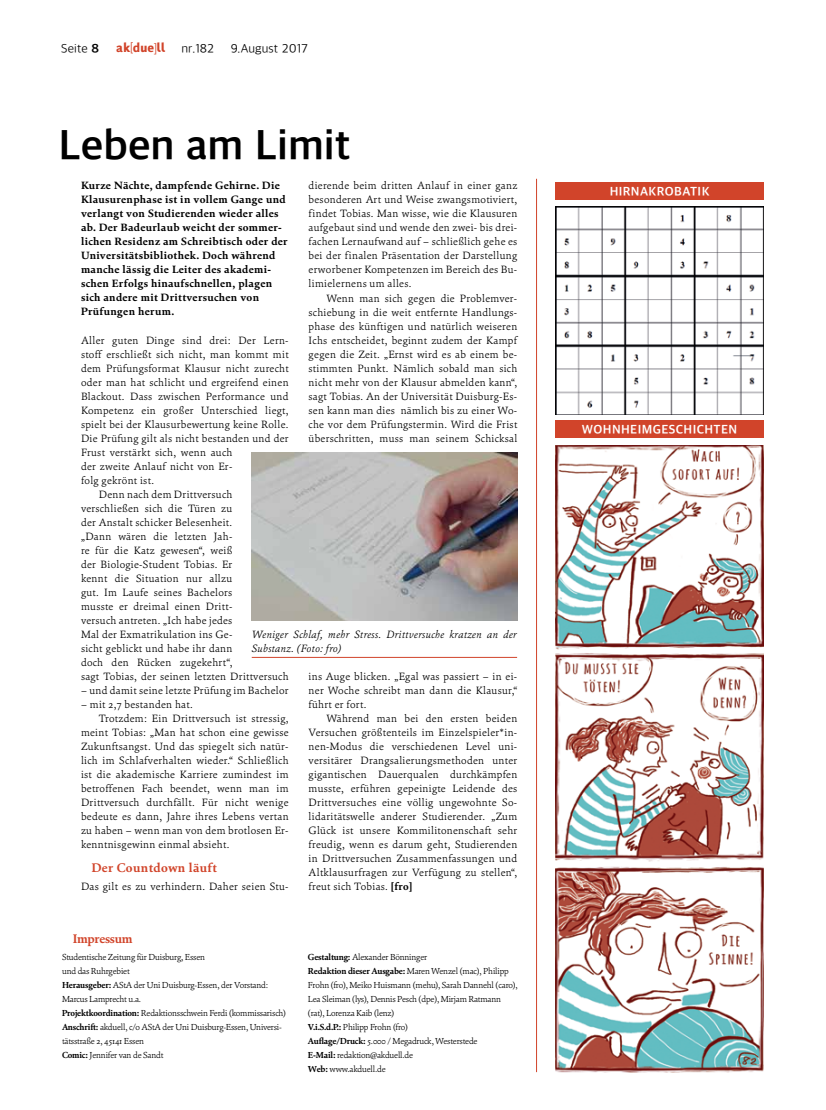
<style>
.page{position:relative;width:826px;height:1110px;background:#fff}
.page>*{position:absolute;margin:0;border:0;box-sizing:border-box;transform-origin:0 0}
.t1{font:700 42.5px "Akduell Apple SD Gothic Neo";color:#000}
.t2{font:700 12.5px "Akduell Apple SD Gothic Neo";letter-spacing:.03em;color:#fff}
.t3{font:300 12.5px "Akduell Apple SD Gothic Neo";letter-spacing:.01em;color:#000}
.t4{font:700 12.5px "Cala";letter-spacing:.02em;color:#d1442a}
.t5{font:12.5px "Akduell 03";letter-spacing:.02em;color:#d1442a}
.t6{font:700 12.5px "Cala";letter-spacing:-.02em;color:#d1442a}
.t7{font:300 10.62px/14px "Cala";letter-spacing:.03em;color:#000;text-align:justify}
.t8{font:700 10.62px/14px "Cala";letter-spacing:.03em;color:#000}
.t9{font:italic 300 10.62px/14px "Cala";letter-spacing:.025em;color:#000}
.t10{font:300 8.75px/14px "Cala";letter-spacing:-.02em;color:#000}
.s1{font-weight:700}
</style>
<div class="page">
<hr style="left:536px;top:179px;width:1px;height:892px;background:#d1442a">
<img style="left:252px;top:452px;width:265px;height:168px">
<hr style="left:252px;top:657px;width:265px;height:1px;background:#d1442a">
<img style="left:555px;top:207px;width:209px;height:207px">
<div style="left:555px;top:182px;width:209px;height:18px;background:#d1442a"></div>
<div style="left:555px;top:420px;width:209px;height:18px;background:#d1442a"></div>
<img style="left:555px;top:445px;width:209px;height:626px">
<p class="t3" style="left:61px;top:40px;width:39px">Seite <span class="s1">8</span></p>
<p class="t5" style="left:116px;top:42px;width:51px">ak[due]ll</p>
<p class="t3" style="left:181px;top:40px;width:34px">nr.182</p>
<p class="t3" style="left:231px;top:40px;width:79px">9.August 2017</p>
<h1 class="t1" style="left:58px;top:116px;width:294px">Leben am Limit</h1>
<p class="t7" style="left:308px;top:179px;width:210px">dierende beim dritten Anlauf in einer ganz besonderen Art und Weise zwangsmotiviert, findet Tobias. Man wisse, wie die Klausuren aufgebaut sind und wende den zwei- bis drei&shy;fachen Lernaufwand auf – schließlich gehe es bei der finalen Präsentation der Darstellung erworbener Kompetenzen im Bereich des Bu&shy;limielernens um alles.</p>
<p class="t7" style="left:308px;top:291px;width:210px;text-indent:18px">Wenn man sich gegen die Problemver&shy;schiebung in die weit entfernte Handlungs&shy;phase des künftigen und natürlich weiseren Ichs entscheidet, beginnt zudem der Kampf gegen die Zeit. „Ernst wird es ab einem be&shy;stimmten Punkt. Nämlich sobald man sich nicht mehr von der Klausur abmelden kann“, sagt Tobias. An der Universität Duisburg-Es&shy;sen kann man dies nämlich bis zu einer Wo&shy;che vor dem Prüfungstermin. Wird die Frist überschritten, muss man seinem Schicksal</p>
<p class="t8" style="left:81px;top:179px;width:208px">Kurze Nächte, dampfende Gehirne. Die Klausurenphase ist in vollem Gange und verlangt von Studierenden wieder alles ab. Der Badeurlaub weicht der sommer&shy;lichen Residenz am Schreibtisch oder der Universitätsbibliothek. Doch während manche lässig die Leiter des akademi&shy;schen Erfolgs hinaufschnellen, plagen sich andere mit Drittversuchen von Prüfungen herum.</p>
<p class="t7" style="left:81px;top:333px;width:209px">Aller guten Dinge sind drei: Der Lern-</p>
<p class="t7" style="left:81px;top:347px;width:209px">stoff erschließt sich nicht, man kommt mit</p>
<p class="t7" style="left:81px;top:361px;width:209px">dem Prüfungsformat Klausur nicht zurecht</p>
<p class="t7" style="left:81px;top:375px;width:209px">oder man hat schlicht und ergreifend einen</p>
<p class="t7" style="left:81px;top:389px;width:209px">Blackout. Dass zwischen Performance und</p>
<p class="t7" style="left:81px;top:403px;width:209px">Kompetenz ein großer Unterschied liegt,</p>
<p class="t7" style="left:81px;top:417px;width:209px">spielt bei der Klausurbewertung keine Rolle.</p>
<p class="t7" style="left:81px;top:431px;width:209px">Die Prüfung gilt als nicht bestanden und der</p>
<p class="t7" style="left:81px;top:445px;width:153px">Frust verstärkt sich, wenn auch</p>
<p class="t7" style="left:81px;top:459px;width:153px">der zweite Anlauf nicht von Er-</p>
<p class="t7" style="left:81px;top:473px;width:75px">folg gekrönt ist.</p>
<p class="t7" style="left:99px;top:487px;width:135px">Denn nach dem Drittversuch</p>
<p class="t7" style="left:81px;top:501px;width:153px">verschließen sich die Türen zu</p>
<p class="t7" style="left:81px;top:515px;width:153px">der Anstalt schicker Belesenheit.</p>
<p class="t7" style="left:81px;top:529px;width:153px">„Dann wären die letzten Jah-</p>
<p class="t7" style="left:81px;top:543px;width:153px">re für die Katz gewesen“, weiß</p>
<p class="t7" style="left:81px;top:557px;width:153px">der Biologie-Student Tobias. Er</p>
<p class="t7" style="left:81px;top:571px;width:153px">kennt die Situation nur allzu</p>
<p class="t7" style="left:81px;top:585px;width:153px">gut. Im Laufe seines Bachelors</p>
<p class="t7" style="left:81px;top:599px;width:153px">musste er dreimal einen Dritt-</p>
<p class="t7" style="left:81px;top:613px;width:153px">versuch antreten. „Ich habe jedes</p>
<p class="t7" style="left:81px;top:627px;width:153px">Mal der Exmatrikulation ins Ge-</p>
<p class="t7" style="left:81px;top:641px;width:153px">sicht geblickt und habe ihr dann</p>
<p class="t7" style="left:81px;top:655px;width:153px">doch den Rücken zugekehrt“,</p>
<p class="t7" style="left:81px;top:669px;width:209px">sagt Tobias, der seinen letzten Drittversuch</p>
<p class="t7" style="left:81px;top:683px;width:209px">– und damit seine letzte Prüfung im Bachelor</p>
<p class="t7" style="left:81px;top:697px;width:113px">– mit 2,7 bestanden hat.</p>
<p class="t7" style="left:99px;top:711px;width:191px">Trotzdem: Ein Drittversuch ist stressig,</p>
<p class="t7" style="left:81px;top:725px;width:209px">meint Tobias: „Man hat schon eine gewisse</p>
<p class="t7" style="left:81px;top:739px;width:209px">Zukunftsangst. Und das spiegelt sich natür-</p>
<p class="t7" style="left:81px;top:753px;width:209px">lich im Schlafverhalten wieder.“ Schließlich</p>
<p class="t7" style="left:81px;top:767px;width:209px">ist die akademische Karriere zumindest im</p>
<p class="t7" style="left:81px;top:781px;width:209px">betroffenen Fach beendet, wenn man im</p>
<p class="t7" style="left:81px;top:795px;width:209px">Drittversuch durchfällt. Für nicht wenige</p>
<p class="t7" style="left:81px;top:809px;width:209px">bedeute es dann, Jahre ihres Lebens vertan</p>
<p class="t7" style="left:81px;top:823px;width:209px">zu haben – wenn man von dem brotlosen Er-</p>
<p class="t7" style="left:81px;top:837px;width:150px">kenntnisgewinn einmal absieht.</p>
<p class="t4" style="left:92px;top:860px;width:127px">Der Countdown läuft</p>
<p class="t7" style="left:81px;top:879px;width:209px">Das gilt es zu verhindern. Daher seien Stu-</p>
<p class="t9" style="left:252px;top:627px;width:267px">Weniger Schlaf, mehr Stress. Drittversuche kratzen an der<br>Substanz. (Foto: fro)</p>
<p class="t7" style="left:308px;top:669px;width:210px">ins Auge blicken. „Egal was passiert – in ei&shy;ner Woche schreibt man dann die Klausur,“ führt er fort.</p>
<p class="t7" style="left:308px;top:711px;width:210px;text-indent:18px">Während man bei den ersten beiden Versuchen größtenteils im Einzelspieler*in&shy;nen-Modus die verschiedenen Level uni&shy;versitärer Drangsalierungsmethoden unter gigantischen Dauerqualen durchkämpfen musste, erführen gepeinigte Leidende des Drittversuches eine völlig ungewohnte So&shy;lidaritätswelle anderer Studierender. „Zum Glück ist unsere Kommilitonenschaft sehr freudig, wenn es darum geht, Studierenden in Drittversuchen Zusammenfassungen und Altklausurfragen zur Verfügung zu stellen“, freut sich Tobias. <span class="s1">[fro]</span></p>
<p class="t6" style="left:73px;top:930px;width:61px">Impressum</p>
<p class="t10" style="left:62px;top:949px;width:225px">Studentische Zeitung für Duisburg, Essen<br>und das Ruhrgebiet<br><span class="s1">Herausgeber:</span> AStA der Uni Duisburg-Essen, der Vorstand:<br>Marcus Lamprecht u.a.<br><span class="s1">Projektkoordination:</span> Redaktionsschwein Ferdi (kommissarisch)<br><span class="s1">Anschrift:</span> akduell, c/o AStA der Uni Duisburg-Essen, Universi&shy;tätsstraße 2, 45141 Essen<br><span class="s1">Comic:</span> Jennifer van de Sandt</p>
<p class="t10" style="left:308px;top:949px;width:211px"><span class="s1">Gestaltung:</span> Alexander Bönninger<br><span class="s1">Redaktion dieser Ausgabe:</span> Maren Wenzel (mac), Philipp Frohn (fro), Meiko Huismann (mehu), Sarah Dannehl (caro), Lea Sleiman (lys), Dennis Pesch (dpe), Mirjam Ratmann (rat), Lorenza Kaib (lenz)<br><span class="s1">V.i.S.d.P.:</span> Philipp Frohn (fro)<br><span class="s1">Auflage/Druck:</span> 5.000 / Megadruck, Westerstede<br><span class="s1">E-Mail:</span> redaktion@akduell.de<br><span class="s1">Web:</span> www.akduell.de</p>
<p class="t2" style="left:609px;top:183px;width:101px">HIRNAKROBATIK</p>
<p class="t2" style="left:582px;top:420px;width:157px">WOHNHEIMGESCHICHTEN</p>
</div>
